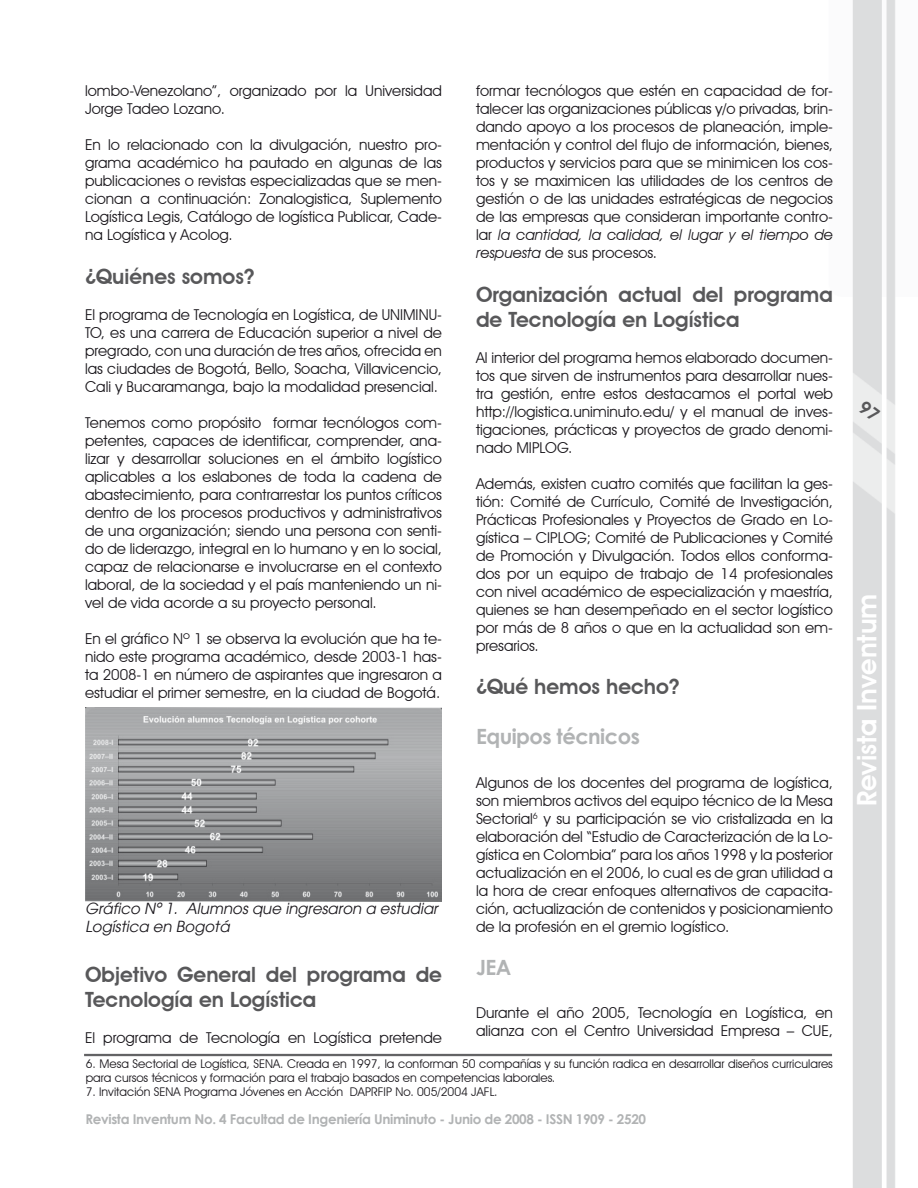
<style>
.page{position:relative;width:918px;height:1188px;background:#fff}
.page>*{position:absolute;margin:0;border:0;box-sizing:border-box;transform-origin:0 0}
.t1{font:600 27px "Avant Garde IT Cby BT";color:#fff}
.t2{font:600 21px/25.2px "Avant Garde IT Cby BT";color:#58585a}
.t3{font:700 21px "Century Gothic";letter-spacing:-.025em;color:#b1b3b4}
.t4{font:15px/18px "Avant Garde IT Cby BT";color:#1a171c;text-align:justify}
.t5{font:italic 15px/18px "Avant Garde";color:#1a171c}
.t6{font:700 13.5px "Century Gothic";letter-spacing:-.025em;color:#b1b3b4}
.t7{font:12px/14.4px "Avant Garde IT Cby BT";color:#1a171c}
.s1{font-style:italic}
</style>
<div class="page">
<img style="left:84px;top:0;width:812px;height:1188px">
<img style="left:85px;top:707px;width:357px;height:194px">
<hr style="left:84px;top:1054px;width:748px;height:1px;background:#58585a">
<hr style="left:84px;top:1055px;width:748px;height:1px;background:#58585a">
<svg style="left:858px;top:400px;width:23px;height:21px"></svg>
<p class="t4" style="left:476px;top:82px;width:358px">formar tecnólogos que estén en capacidad de for&shy;talecer las organizaciones públicas y/o privadas, brin&shy;dando apoyo a los procesos de planeación, imple&shy;mentación y control del flujo de información, bienes, productos y servicios para que se minimicen los cos&shy;tos y se maximicen las utilidades de los centros de gestión o de las unidades estratégicas de negocios de las empresas que consideran importante contro&shy;lar <span class="s1">la cantidad, la calidad, el lugar y el tiempo de respuesta</span> de sus procesos.</p>
<h2 class="t2" style="left:476px;top:281px;width:358px">Organización actual del programa de Tecnología en Logística</h2>
<p class="t4" style="left:476px;top:348px;width:358px">Al interior del programa hemos elaborado documen&shy;tos que sirven de instrumentos para desarrollar nues&shy;tra gestión, entre estos destacamos el portal web http://logistica.uniminuto.edu/ y el manual de inves&shy;tigaciones, prácticas y proyectos de grado denomi&shy;nado MIPLOG.</p>
<p class="t4" style="left:476px;top:474px;width:358px">Además, existen cuatro comités que facilitan la ges&shy;tión: Comité de Currículo, Comité de Investigación, Prácticas Profesionales y Proyectos de Grado en Lo&shy;gística – CIPLOG; Comité de Publicaciones y Comité de Promoción y Divulgación. Todos ellos conforma&shy;dos por un equipo de trabajo de 14 profesionales con nivel académico de especialización y maestría, quienes se han desempeñado en el sector logístico por más de 8 años o que en la actualidad son em&shy;presarios.</p>
<h2 class="t2" style="left:476px;top:674px;width:205px">¿Qué hemos hecho?</h2>
<h2 class="t3" style="left:476px;top:721px;width:165px">Equipos técnicos</h2>
<p class="t4" style="left:476px;top:773px;width:358px">Algunos de los docentes del programa de logística, son miembros activos del equipo técnico de la Mesa Sectorial<sup>6</sup> y su participación se vio cristalizada en la elaboración del “Estudio de Caracterización de la Lo&shy;gística en Colombia” para los años 1998 y la posterior actualización en el 2006, lo cual es de gran utilidad a la hora de crear enfoques alternativos de capacita&shy;ción, actualización de contenidos y posicionamiento de la profesión en el gremio logístico.</p>
<h2 class="t3" style="left:476px;top:951px;width:37px">JEA</h2>
<p class="t4" style="left:476px;top:1004px;width:358px">Durante el año 2005, Tecnología en Logística, en alianza con el Centro Universidad Empresa – CUE,</p>
<p class="t7" style="left:86px;top:1056px;width:749px">6. Mesa Sectorial de Logística, SENA. Creada en 1997, la conforman 50 compañías y su función radica en desarrollar diseños curriculares para cursos técnicos y formación para el trabajo basados en competencias laborales.</p>
<p class="t7" style="left:86px;top:1085px;width:413px">7. Invitación SENA Programa Jóvenes en Acción DAPRFIP No. 005/2004 JAFL.</p>
<p class="t4" style="left:85px;top:82px;width:358px">lombo-Venezolano”, organizado por la Universidad<br>Jorge Tadeo Lozano.</p>
<p class="t4" style="left:85px;top:136px;width:358px">En lo relacionado con la divulgación, nuestro pro&shy;grama académico ha pautado en algunas de las publicaciones o revistas especializadas que se men&shy;cionan a continuación: Zonalogistica, Suplemento Logística Legis, Catálogo de logística Publicar, Cade&shy;na Logística y Acolog.</p>
<h2 class="t2" style="left:85px;top:263px;width:171px">¿Quiénes somos?</h2>
<p class="t4" style="left:85px;top:305px;width:358px">El programa de Tecnología en Logística, de UNIMINU-TO, es una carrera de Educación superior a nivel de pregrado, con una duración de tres años, ofrecida en las ciudades de Bogotá, Bello, Soacha, Villavicencio, Cali y Bucaramanga, bajo la modalidad presencial.</p>
<p class="t4" style="left:85px;top:413px;width:358px">Tenemos como propósito formar tecnólogos com&shy;petentes, capaces de identificar, comprender, ana&shy;lizar y desarrollar soluciones en el ámbito logístico aplicables a los eslabones de toda la cadena de abastecimiento, para contrarrestar los puntos críticos dentro de los procesos productivos y administrativos de una organización; siendo una persona con senti&shy;do de liderazgo, integral en lo humano y en lo social, capaz de relacionarse e involucrarse en el contexto laboral, de la sociedad y el país manteniendo un ni&shy;vel de vida acorde a su proyecto personal.</p>
<p class="t4" style="left:85px;top:629px;width:358px">En el gráfico Nº 1 se observa la evolución que ha te&shy;nido este programa académico, desde 2003-1 has&shy;ta 2008-1 en número de aspirantes que ingresaron a estudiar el primer semestre, en la ciudad de Bogotá.</p>
<p class="t5" style="left:85px;top:899px;width:354px">Gráfico Nº 1. Alumnos que ingresaron a estudiar<br>Logística en Bogotá</p>
<h2 class="t2" style="left:85px;top:962px;width:358px">Objetivo General del programa de<br>Tecnología en Logística</h2>
<p class="t4" style="left:85px;top:1029px;width:358px">El programa de Tecnología en Logística pretende</p>
<p class="t6" style="left:85px;top:1109px;width:562px">Revista Inventum No. 4 Facultad de Ingeniería Uniminuto - Junio de 2008 - ISSN 1909 - 2520</p>
<h1 class="t1" style="left:851px;top:806px;width:214px;rotate:-90deg">Revista Inventum</h1>
</div>
